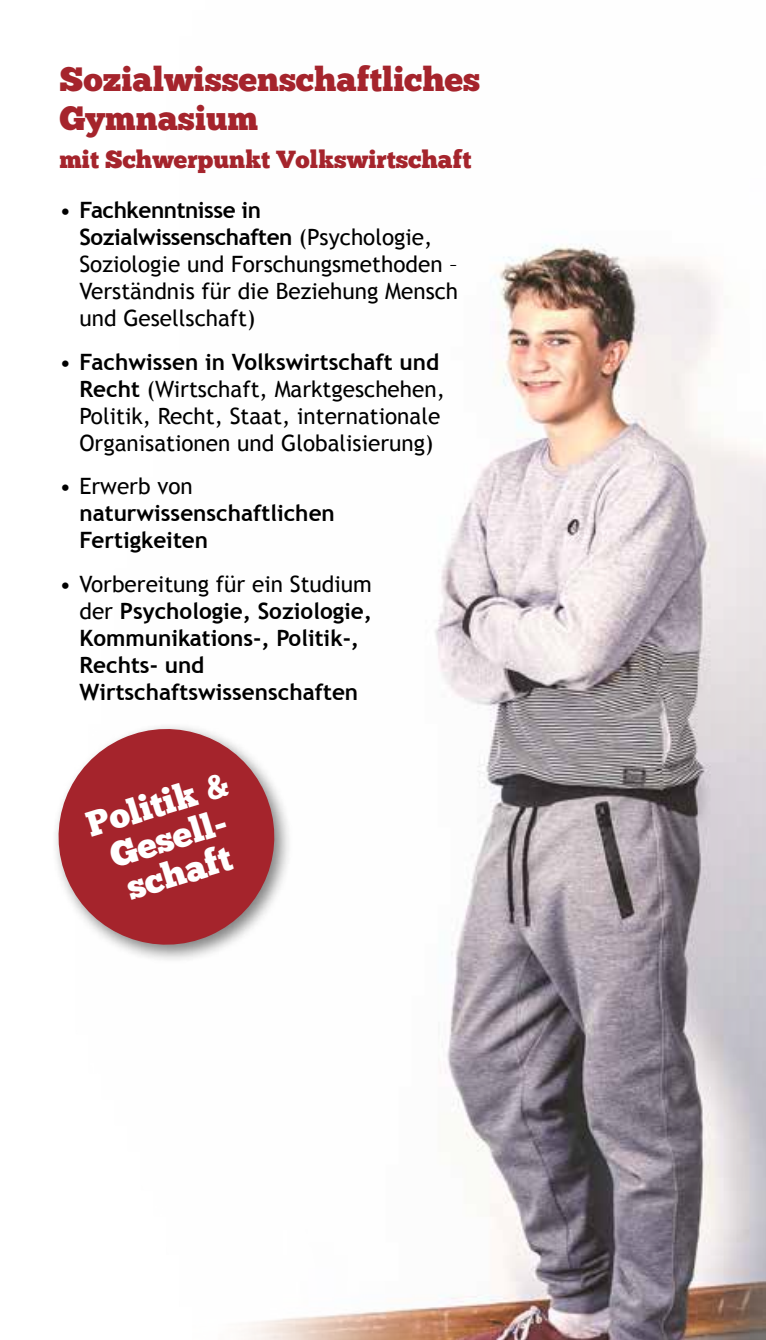
<style>
.page{position:relative;width:766px;height:1340px;background:#fff}
.page>*{position:absolute;margin:0;border:0;box-sizing:border-box;transform-origin:0 0}
.t1{font:35.32px/36px "Chunk Five";color:#fff;text-align:center}
.t2{font:33.75px/38.2px "Chunk Five";color:#a5242c}
.t3{font:24.75px "Chunk Five";color:#a5242c}
.t4{font:22.5px/27px "Trebuchet MS";color:#000}
.t5{font:700 22.5px/27px "Trebuchet MS";color:#000}
.s1{font-weight:700}
.s2{font-weight:400}
</style>
<div class="page">
<img style="left:245px;top:244px;width:520px;height:1095px">
<div style="left:51px;top:721px;width:243px;height:243px;background:#fefefe"></div>
<svg style="left:56px;top:714px;width:233px;height:245px;fill:#a5242c"></svg>
<h2 class="t2" style="left:59px;top:60px;width:422px">Sozialwissenschaftliches<br>Gymnasium</h2>
<p class="t3" style="left:59px;top:144px;width:413px">mit Schwerpunkt Volkswirtschaft</p>
<p class="t4" style="left:79px;top:197px;width:380px;text-indent:-20px">• <span class="s1">Fachkenntnisse in<br>Sozialwissenschaften</span> (Psychologie,<br>Soziologie und Forschungsmethoden –<br>Verständnis für die Beziehung Mensch und Gesellschaft)</p>
<p class="t4" style="left:79px;top:348px;width:367px;text-indent:-20px">• <span class="s1">Fachwissen in Volkswirtschaft und Recht</span> (Wirtschaft, Marktgeschehen, Politik, Recht, Staat, internationale Organisationen und Globalisierung)</p>
<p class="t4" style="left:59px;top:473px;width:135px">• Erwerb von</p>
<p class="t5" style="left:79px;top:499px;width:257px">naturwissenschaftlichen<br>Fertigkeiten</p>
<p class="t5" style="left:79px;top:570px;width:294px;text-indent:-20px"><span class="s2">• Vorbereitung für ein Studium der</span> Psychologie, Soziologie,<br>Kommunikations-, Politik-,<br>Rechts- und<br>Wirtschaftswissenschaften</p>
<h1 class="t1" style="left:82px;top:808px;width:149px;rotate:-17deg">Politik &amp;<br>Gesell&shy;schaft</h1>
</div>
